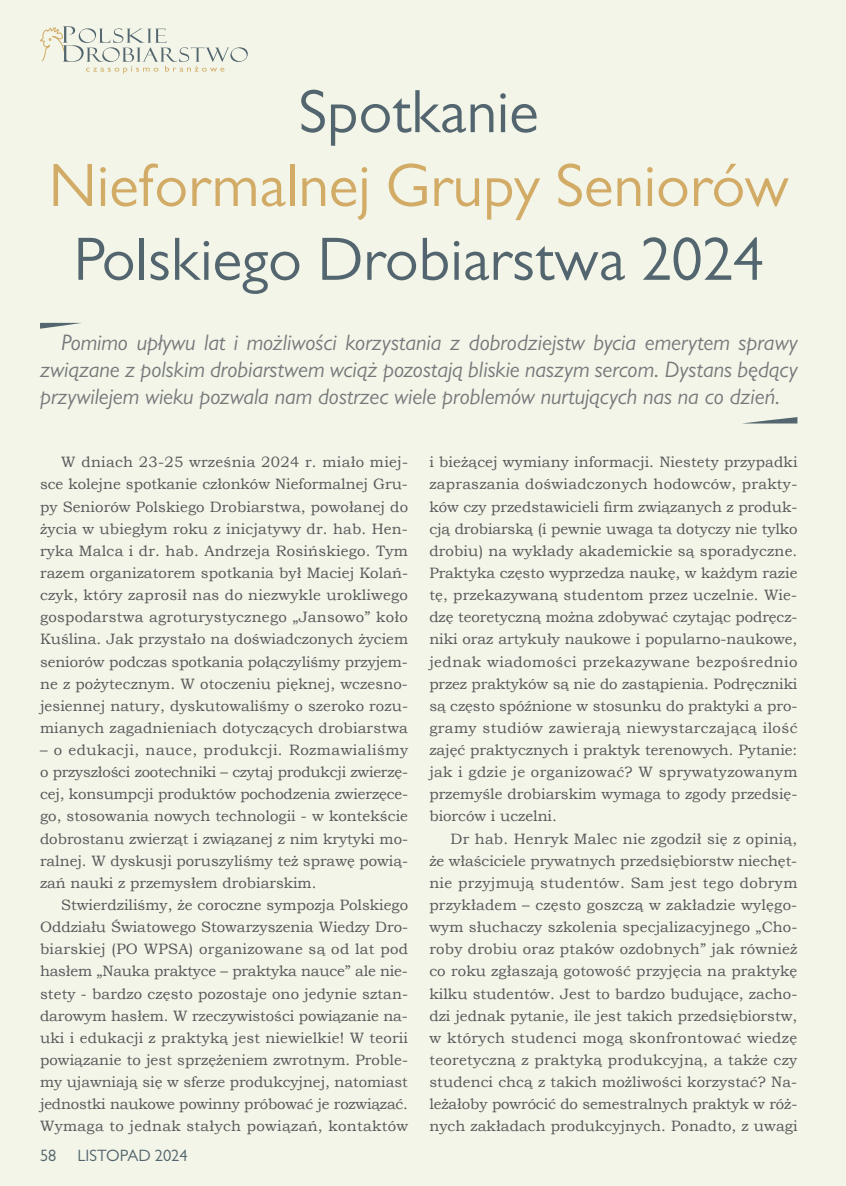
<style>
.page{position:relative;width:846px;height:1186px;background:#fff}
.page>*{position:absolute;margin:0;border:0;box-sizing:border-box;transform-origin:0 0}
.t1{font:61.5px "Gill Sans";color:#53656e}
.t2{font:61.5px "Gill Sans";color:#d2ab66}
.t3{font:italic 22.5px/27px "Gill Sans";color:#76787b;text-align:justify}
.t4{font:16.5px "Gill Sans";color:#53656e}
.t5{font:15px/22.2px "Bookman Old Style";letter-spacing:.005em;color:#57585a;text-align:justify}
</style>
<div class="page">
<div style="left:0;top:0;width:845px;height:1186px;background:#f2f5e7"></div>
<svg style="left:40px;top:26px;width:208px;height:47px"></svg>
<svg style="left:746px;top:417px;width:51px;height:6px"></svg>
<svg style="left:40px;top:323px;width:40px;height:6px"></svg>
<h1 class="t1" style="left:299px;top:76px;width:241px">Spotkanie</h1>
<h1 class="t2" style="left:49px;top:150px;width:741px">Nieformalnej Grupy Seniorów</h1>
<h1 class="t1" style="left:73px;top:224px;width:691px">Polskiego Drobiarstwa 2024</h1>
<p class="t3" style="left:40px;top:329px;width:758px;text-indent:21px">Pomimo upływu lat i możliwości korzystania z dobrodziejstw bycia emerytem sprawy związane z polskim drobiarstwem wciąż pozostają bliskie naszym sercom. Dystans będący przywilejem wieku pozwala nam dostrzec wiele problemów nurtujących nas na co dzień.</p>
<p class="t5" style="left:40px;top:451px;width:369px;text-indent:21px">W dniach 23-25 września 2024 r. miało miej&shy;sce kolejne spotkanie członków Nieformalnej Gru&shy;py Seniorów Polskiego Drobiarstwa, powołanej do życia w ubiegłym roku z inicjatywy dr. hab. Hen&shy;ryka Malca i dr. hab. Andrzeja Rosińskiego. Tym razem organizatorem spotkania był Maciej Kolań&shy;czyk, który zaprosił nas do niezwykle urokliwego gospodarstwa agroturystycznego „Jansowo” koło Kuślina. Jak przystało na doświadczonych życiem seniorów podczas spotkania połączyliśmy przyjem&shy;ne z pożytecznym. W otoczeniu pięknej, wczesno&shy;jesiennej natury, dyskutowaliśmy o szeroko rozu&shy;mianych zagadnieniach dotyczących drobiarstwa</p>
<p class="t5" style="left:40px;top:739px;width:369px">– o edukacji, nauce, produkcji. Rozmawialiśmy o przyszłości zootechniki – czytaj produkcji zwierzę&shy;cej, konsumpcji produktów pochodzenia zwierzęce&shy;go, stosowania nowych technologii - w kontekście dobrostanu zwierząt i związanej z nim krytyki mo&shy;ralnej. W dyskusji poruszyliśmy też sprawę powią&shy;zań nauki z przemysłem drobiarskim.</p>
<p class="t5" style="left:40px;top:894px;width:369px;text-indent:21px">Stwierdziliśmy, że coroczne sympozja Polskiego Oddziału Światowego Stowarzyszenia Wiedzy Dro&shy;biarskiej (PO WPSA) organizowane są od lat pod hasłem „Nauka praktyce – praktyka nauce” ale nie&shy;stety - bardzo często pozostaje ono jedynie sztan&shy;darowym hasłem. W rzeczywistości powiązanie na&shy;uki i edukacji z praktyką jest niewielkie! W teorii powiązanie to jest sprzężeniem zwrotnym. Proble&shy;my ujawniają się w sferze produkcyjnej, natomiast jednostki naukowe powinny próbować je rozwiązać.<br>Wymaga to jednak stałych powiązań, kontaktów</p>
<p class="t4" style="left:40px;top:1146px;width:18px">58</p>
<p class="t4" style="left:78px;top:1146px;width:112px">LISTOPAD 2024</p>
<p class="t5" style="left:429px;top:451px;width:369px">i bieżącej wymiany informacji. Niestety przypadki zapraszania doświadczonych hodowców, prakty&shy;ków czy przedstawicieli firm związanych z produk&shy;cją drobiarską (i pewnie uwaga ta dotyczy nie tylko drobiu) na wykłady akademickie są sporadyczne.<br>Praktyka często wyprzedza naukę, w każdym razie tę, przekazywaną studentom przez uczelnie. Wie&shy;dzę teoretyczną można zdobywać czytając podręcz&shy;niki oraz artykuły naukowe i popularno-naukowe, jednak wiadomości przekazywane bezpośrednio przez praktyków są nie do zastąpienia. Podręczniki są często spóźnione w stosunku do praktyki a pro&shy;gramy studiów zawierają niewystarczającą ilość zajęć praktycznych i praktyk terenowych. Pytanie: jak i gdzie je organizować? W sprywatyzowanym przemyśle drobiarskim wymaga to zgody przedsię&shy;biorców i uczelni.</p>
<p class="t5" style="left:429px;top:827px;width:369px;text-indent:21px">Dr hab. Henryk Malec nie zgodził się z opinią, że właściciele prywatnych przedsiębiorstw niechęt&shy;nie przyjmują studentów. Sam jest tego dobrym przykładem – często goszczą w zakładzie wylęgo&shy;wym słuchaczy szkolenia specjalizacyjnego „Cho&shy;roby drobiu oraz ptaków ozdobnych” jak również co roku zgłaszają gotowość przyjęcia na praktykę kilku studentów. Jest to bardzo budujące, zacho&shy;dzi jednak pytanie, ile jest takich przedsiębiorstw, w których studenci mogą skonfrontować wiedzę teoretyczną z praktyką produkcyjną, a także czy studenci chcą z takich możliwości korzystać? Na&shy;leżałoby powrócić do semestralnych praktyk w róż&shy;nych zakładach produkcyjnych. Ponadto, z uwagi</p>
</div>
